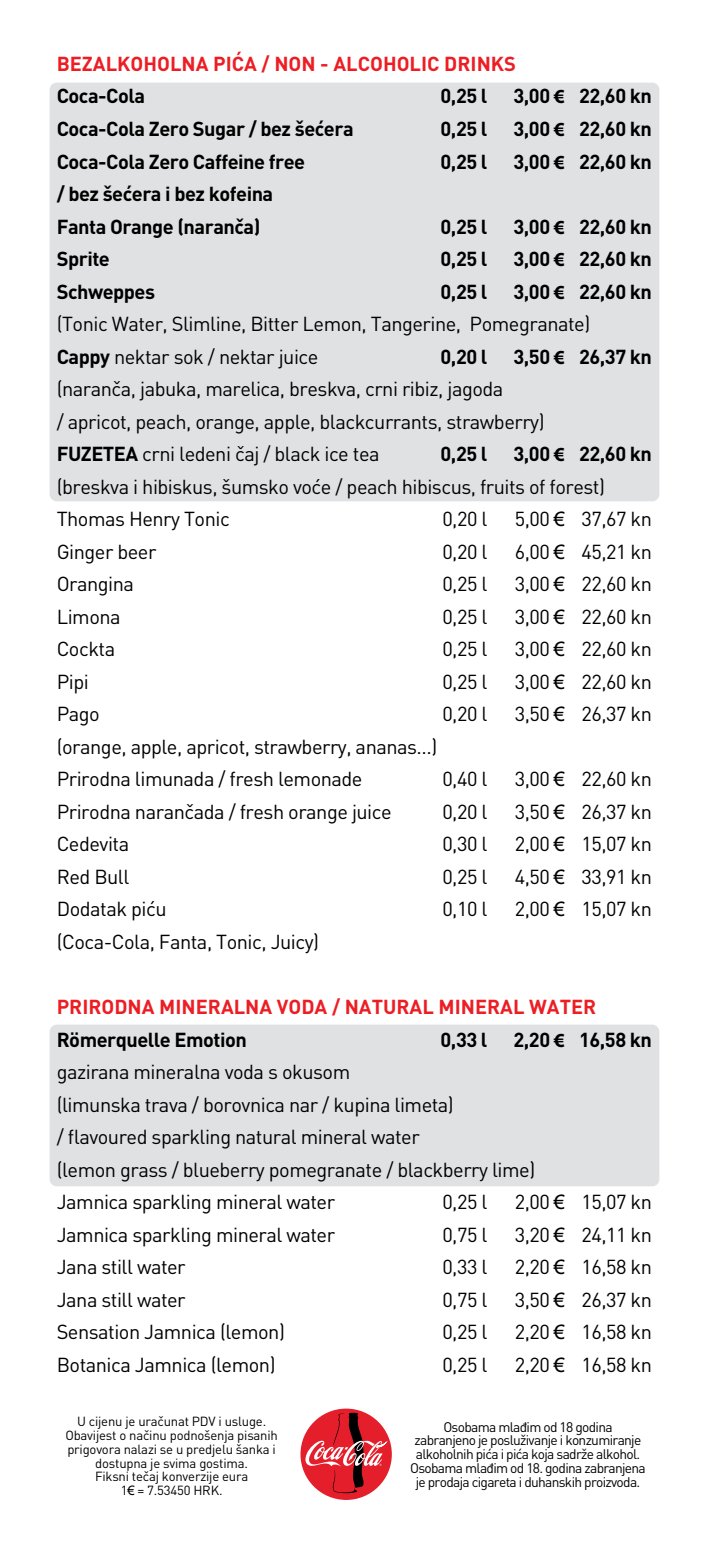
<style>
.page{position:relative;width:709px;height:1560px;background:#fff}
.page>*{position:absolute;margin:0;border:0;box-sizing:border-box;transform-origin:0 0}
.t1{font:20px/32.5px "FFDIN Euro";letter-spacing:-.025em;color:#000}
.t2{font:20px/32.5px "FFDIN Euro Bold";letter-spacing:-.025em;color:#000}
.t3{font:20px "FFDIN Euro Bold";color:#ed1d24}
.t4{font:13.75px/13.8px "FFDIN Euro";letter-spacing:-.05em;color:#000;text-align:center}
.t5{font:13px/13.8px "FFDIN Euro";letter-spacing:-.015em;color:#000;text-align:center}
.s1{font-family:"FFDIN Euro Bold"}
</style>
<div class="page">
<svg style="left:300px;top:1408px;width:92px;height:91px"></svg>
<svg style="left:305px;top:1412px;width:82px;height:80px;background:#d34952"></svg>
<div style="left:50px;top:1024px;width:609px;height:162px;background:#e0e1e2;border-radius:7px"></div>
<div style="left:50px;top:83px;width:609px;height:418px;background:#e0e1e2;border-radius:7px"></div>
<p class="t3" style="left:57px;top:51px;width:461px">BEZALKOHOLNA PIĆA / NON - ALCOHOLIC DRINKS</p>
<p class="t2" style="left:57px;top:79px;width:90px">Coca-Cola</p>
<p class="t2" style="left:440px;top:79px;width:48px">0,25 l</p>
<p class="t2" style="left:513px;top:79px;width:140px">3,00 € 22,60 kn</p>
<p class="t2" style="left:57px;top:112px;width:298px">Coca-Cola Zero Sugar / bez šećera</p>
<p class="t2" style="left:440px;top:112px;width:48px">0,25 l</p>
<p class="t2" style="left:513px;top:112px;width:140px">3,00 € 22,60 kn</p>
<p class="t2" style="left:57px;top:144px;width:250px">Coca-Cola Zero Caffeine free</p>
<p class="t2" style="left:440px;top:144px;width:48px">0,25 l</p>
<p class="t2" style="left:513px;top:144px;width:140px">3,00 € 22,60 kn</p>
<p class="t2" style="left:57px;top:177px;width:218px">/ bez šećera i bez kofeina<br>Fanta Orange (naranča)</p>
<p class="t2" style="left:440px;top:209px;width:48px">0,25 l</p>
<p class="t2" style="left:513px;top:209px;width:140px">3,00 € 22,60 kn</p>
<p class="t2" style="left:57px;top:242px;width:55px">Sprite</p>
<p class="t2" style="left:440px;top:242px;width:48px">0,25 l</p>
<p class="t2" style="left:513px;top:242px;width:140px">3,00 € 22,60 kn</p>
<p class="t2" style="left:57px;top:274px;width:100px">Schweppes</p>
<p class="t2" style="left:440px;top:274px;width:48px">0,25 l</p>
<p class="t2" style="left:513px;top:274px;width:140px">3,00 € 22,60 kn</p>
<p class="t1" style="left:57px;top:307px;width:535px">(Tonic Water, Slimline, Bitter Lemon, Tangerine, Pomegranate)<br><span class="s1">Cappy</span> nektar sok / nektar juice</p>
<p class="t2" style="left:440px;top:339px;width:48px">0,20 l</p>
<p class="t2" style="left:513px;top:339px;width:140px">3,50 € 26,37 kn</p>
<p class="t1" style="left:57px;top:372px;width:489px">(naranča, jabuka, marelica, breskva, crni ribiz, jagoda<br>/ apricot, peach, orange, apple, blackcurrants, strawberry)<br><span class="s1">FUZETEA</span> crni ledeni čaj / black ice tea</p>
<p class="t2" style="left:440px;top:437px;width:48px">0,25 l</p>
<p class="t2" style="left:513px;top:437px;width:140px">3,00 € 22,60 kn</p>
<p class="t1" style="left:57px;top:470px;width:550px">(breskva i hibiskus, šumsko voće / peach hibiscus, fruits of forest)<br>Thomas Henry Tonic</p>
<p class="t1" style="left:442px;top:502px;width:47px">0,20 l</p>
<p class="t1" style="left:514px;top:502px;width:139px">5,00 € 37,67 kn</p>
<p class="t1" style="left:57px;top:535px;width:101px">Ginger beer</p>
<p class="t1" style="left:442px;top:535px;width:47px">0,20 l</p>
<p class="t1" style="left:514px;top:535px;width:139px">6,00 € 45,21 kn</p>
<p class="t1" style="left:57px;top:567px;width:79px">Orangina</p>
<p class="t1" style="left:442px;top:567px;width:47px">0,25 l</p>
<p class="t1" style="left:514px;top:567px;width:139px">3,00 € 22,60 kn</p>
<p class="t1" style="left:57px;top:600px;width:65px">Limona</p>
<p class="t1" style="left:442px;top:600px;width:47px">0,25 l</p>
<p class="t1" style="left:514px;top:600px;width:139px">3,00 € 22,60 kn</p>
<p class="t1" style="left:57px;top:632px;width:60px">Cockta</p>
<p class="t1" style="left:442px;top:632px;width:47px">0,25 l</p>
<p class="t1" style="left:514px;top:632px;width:139px">3,00 € 22,60 kn</p>
<p class="t1" style="left:57px;top:665px;width:34px">Pipi</p>
<p class="t1" style="left:442px;top:665px;width:47px">0,25 l</p>
<p class="t1" style="left:514px;top:665px;width:139px">3,00 € 22,60 kn</p>
<p class="t1" style="left:57px;top:697px;width:45px">Pago</p>
<p class="t1" style="left:442px;top:697px;width:47px">0,20 l</p>
<p class="t1" style="left:514px;top:697px;width:139px">3,50 € 26,37 kn</p>
<p class="t1" style="left:57px;top:730px;width:382px">(orange, apple, apricot, strawberry, ananas...)<br>Prirodna limunada / fresh lemonade</p>
<p class="t1" style="left:442px;top:762px;width:47px">0,40 l</p>
<p class="t1" style="left:514px;top:762px;width:139px">3,00 € 22,60 kn</p>
<p class="t1" style="left:57px;top:795px;width:336px">Prirodna narančada / fresh orange juice</p>
<p class="t1" style="left:442px;top:795px;width:47px">0,20 l</p>
<p class="t1" style="left:514px;top:795px;width:139px">3,50 € 26,37 kn</p>
<p class="t1" style="left:57px;top:827px;width:74px">Cedevita</p>
<p class="t1" style="left:442px;top:827px;width:47px">0,30 l</p>
<p class="t1" style="left:514px;top:827px;width:139px">2,00 € 15,07 kn</p>
<p class="t1" style="left:57px;top:860px;width:74px">Red Bull</p>
<p class="t1" style="left:442px;top:860px;width:47px">0,25 l</p>
<p class="t1" style="left:514px;top:860px;width:139px">4,50 € 33,91 kn</p>
<p class="t1" style="left:57px;top:892px;width:111px">Dodatak piću</p>
<p class="t1" style="left:442px;top:892px;width:47px">0,10 l</p>
<p class="t1" style="left:514px;top:892px;width:139px">2,00 € 15,07 kn</p>
<p class="t1" style="left:57px;top:925px;width:264px">(Coca-Cola, Fanta, Tonic, Juicy)</p>
<p class="t3" style="left:57px;top:993px;width:541px">PRIRODNA MINERALNA VODA / NATURAL MINERAL WATER</p>
<p class="t2" style="left:57px;top:1022px;width:192px">Römerquelle Emotion</p>
<p class="t2" style="left:440px;top:1022px;width:48px">0,33 l</p>
<p class="t2" style="left:513px;top:1022px;width:140px">2,20 € 16,58 kn</p>
<p class="t1" style="left:57px;top:1055px;width:480px">gazirana mineralna voda s okusom<br>(limunska trava / borovnica nar / kupina limeta)<br>/ flavoured sparkling natural mineral water<br>(lemon grass / blueberry pomegranate / blackberry lime)<br>Jamnica sparkling mineral water</p>
<p class="t1" style="left:442px;top:1185px;width:47px">0,25 l</p>
<p class="t1" style="left:514px;top:1185px;width:139px">2,00 € 15,07 kn</p>
<p class="t1" style="left:57px;top:1217px;width:280px">Jamnica sparkling mineral water</p>
<p class="t1" style="left:442px;top:1217px;width:47px">0,75 l</p>
<p class="t1" style="left:514px;top:1217px;width:139px">3,20 € 24,11 kn</p>
<p class="t1" style="left:57px;top:1250px;width:130px">Jana still water</p>
<p class="t1" style="left:442px;top:1250px;width:47px">0,33 l</p>
<p class="t1" style="left:514px;top:1250px;width:139px">2,20 € 16,58 kn</p>
<p class="t1" style="left:57px;top:1282px;width:130px">Jana still water</p>
<p class="t1" style="left:442px;top:1282px;width:47px">0,75 l</p>
<p class="t1" style="left:514px;top:1282px;width:139px">3,50 € 26,37 kn</p>
<p class="t1" style="left:57px;top:1315px;width:230px">Sensation Jamnica (lemon)</p>
<p class="t1" style="left:442px;top:1315px;width:47px">0,25 l</p>
<p class="t1" style="left:514px;top:1315px;width:139px">2,20 € 16,58 kn</p>
<p class="t1" style="left:57px;top:1347px;width:220px">Botanica Jamnica (lemon)</p>
<p class="t1" style="left:442px;top:1347px;width:47px">0,25 l</p>
<p class="t1" style="left:514px;top:1347px;width:139px">2,20 € 16,58 kn</p>
<p class="t5" style="left:65px;top:1414px;width:214px">U cijenu je uračunat PDV i usluge.<br>Obavijest o načinu podnošenja pisanih prigovora nalazi se u predjelu šanka i dostupna je svima gostima.<br>Fiksni tečaj konverzije eura<br>1€ = 7.53450 HRK.</p>
<p class="t4" style="left:410px;top:1419px;width:237px">Osobama mlađim od 18 godina<br>zabranjeno je posluživanje i konzumiranje alkoholnih pića i pića koja sadrže alkohol.<br>Osobama mlađim od 18. godina zabranjena je prodaja cigareta i duhanskih proizvoda.</p>
</div>
